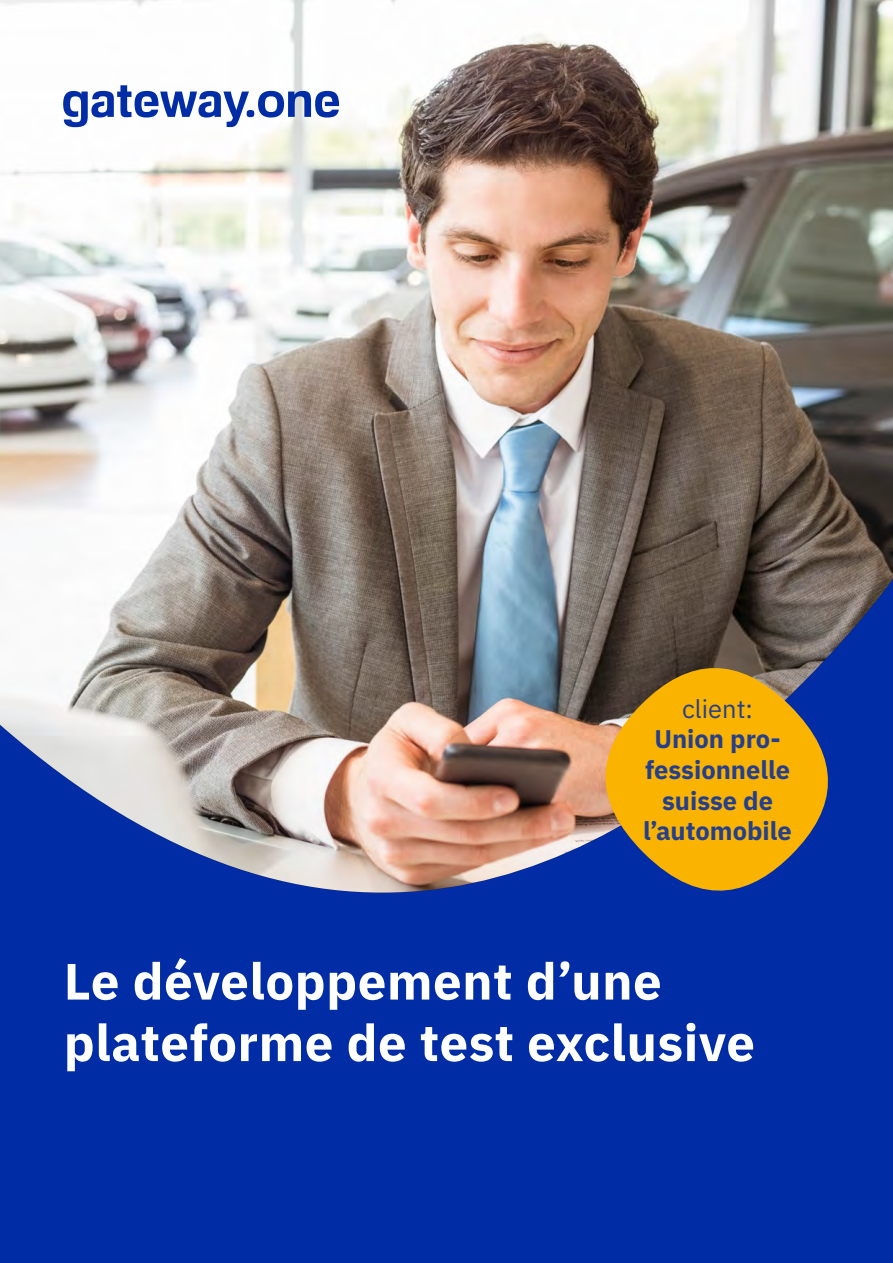
<style>
.page{position:relative;width:893px;height:1263px;background:#002da5}
.page>*{position:absolute;margin:0;border:0;box-sizing:border-box;transform-origin:0 0}
.t1{font:700 51px/61.5px "IBM Plex Sans";letter-spacing:.01em;color:#fff}
.t2{font:700 25.5px/30.6px "IBM Plex Sans";color:#253f8e;text-align:center}
.t3{font:25.5px "IBM Plex Sans";color:#253f8e}
</style>
<div class="page">
<img style="left:0;top:0;width:893px;height:893px">
<svg style="left:605px;top:668px;width:223px;height:223px;fill:#fab400"></svg>
<svg style="left:63px;top:85px;width:186px;height:42px"></svg>
<svg style="left:258px;top:91px;width:81px;height:26px"></svg>
<div style="left:247px;top:110px;width:7px;height:7px;background:#002da5;border-radius:50%"></div>
<p class="t3" style="left:682px;top:689px;width:73px">client:</p>
<p class="t2" style="left:643px;top:722px;width:150px">Union pro&shy;fessionnelle suisse de l’automobile</p>
<p class="t1" style="left:64px;top:946px;width:693px">Le développement d’une plateforme de test exclusive</p>
</div>
